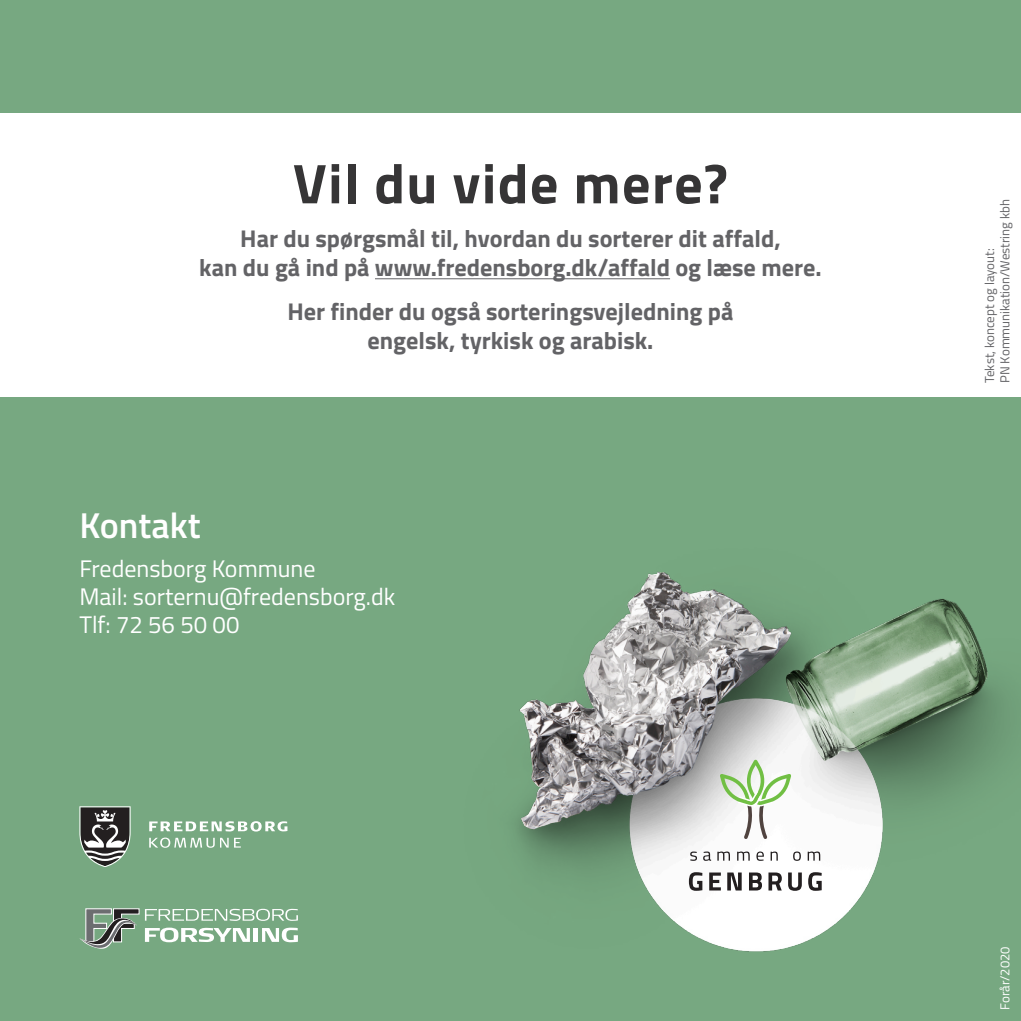
<style>
.page{position:relative;width:1021px;height:1021px;background:#fff}
.page>*{position:absolute;margin:0;border:0;box-sizing:border-box;transform-origin:0 0}
.h01{font:700 56px "Titillium";letter-spacing:.025em;color:#363536}
.Afsnitsoverskrift{font:600 36px "Titillium";color:#fff}
.h01-2{font:700 24.2px/29.2px "Titillium";color:#636366;text-align:center}
.brød{font:24px/28px "Titillium";color:#fff}
.h01-3{font:13px/15.6px "Titillium";color:#636366}
.Kolofon{font:13px "Titillium";color:#fff}
</style>
<div class="page">
<div style="left:0;top:0;width:1020px;height:1020px;background:#77a881"></div>
<div style="left:0;top:113px;width:1020px;height:284px;background:#fff"></div>
<hr style="left:375px;top:278px;width:295px;height:1px;background:#636366">
<img style="left:515px;top:572px;width:496px;height:380px">
<svg style="left:690px;top:851px;width:7px;height:9px"></svg>
<svg style="left:703px;top:851px;width:8px;height:9px"></svg>
<svg style="left:717px;top:851px;width:13px;height:9px"></svg>
<svg style="left:737px;top:851px;width:12px;height:9px"></svg>
<svg style="left:756px;top:851px;width:7px;height:9px"></svg>
<svg style="left:770px;top:851px;width:7px;height:9px"></svg>
<svg style="left:793px;top:851px;width:7px;height:9px"></svg>
<svg style="left:807px;top:851px;width:13px;height:9px"></svg>
<svg style="left:689px;top:872px;width:13px;height:18px"></svg>
<svg style="left:709px;top:872px;width:11px;height:18px"></svg>
<svg style="left:727px;top:872px;width:14px;height:18px"></svg>
<svg style="left:749px;top:872px;width:13px;height:18px"></svg>
<svg style="left:768px;top:872px;width:13px;height:18px"></svg>
<svg style="left:788px;top:872px;width:13px;height:18px"></svg>
<svg style="left:808px;top:872px;width:13px;height:18px"></svg>
<svg style="left:716px;top:754px;width:78px;height:88px;background:#dce5d5"></svg>
<svg style="left:79px;top:908px;width:219px;height:40px"></svg>
<svg style="left:79px;top:806px;width:52px;height:61px;background:#686e68"></svg>
<svg style="left:149px;top:821px;width:138px;height:10px"></svg>
<svg style="left:149px;top:837px;width:92px;height:10px"></svg>
<p class="h01" style="left:293px;top:141px;width:436px">Vil du vide mere?</p>
<p class="h01-2" style="left:199px;top:223px;width:624px">Har du spørgsmål til, hvordan du sorterer dit affald,<br>kan du gå ind på www.fredensborg.dk/affald og læse mere.</p>
<p class="h01-2" style="left:287px;top:295px;width:447px">Her finder du også sorteringsvejledning på engelsk, tyrkisk og arabisk.</p>
<p class="Afsnitsoverskrift" style="left:79px;top:498px;width:123px">Kontakt</p>
<p class="brød" style="left:79px;top:553px;width:317px">Fredensborg Kommune<br>Mail: sorternu@fredensborg.dk<br>Tlf: 72 56 50 00</p>
<p class="h01-3" style="left:981px;top:383px;width:185px;rotate:-90deg">Tekst, koncept og layout:<br>PN Kommunikation/Westring kbh</p>
<p class="Kolofon" style="left:995px;top:1009px;width:65px;rotate:-90deg">Forår/2020</p>
</div>
